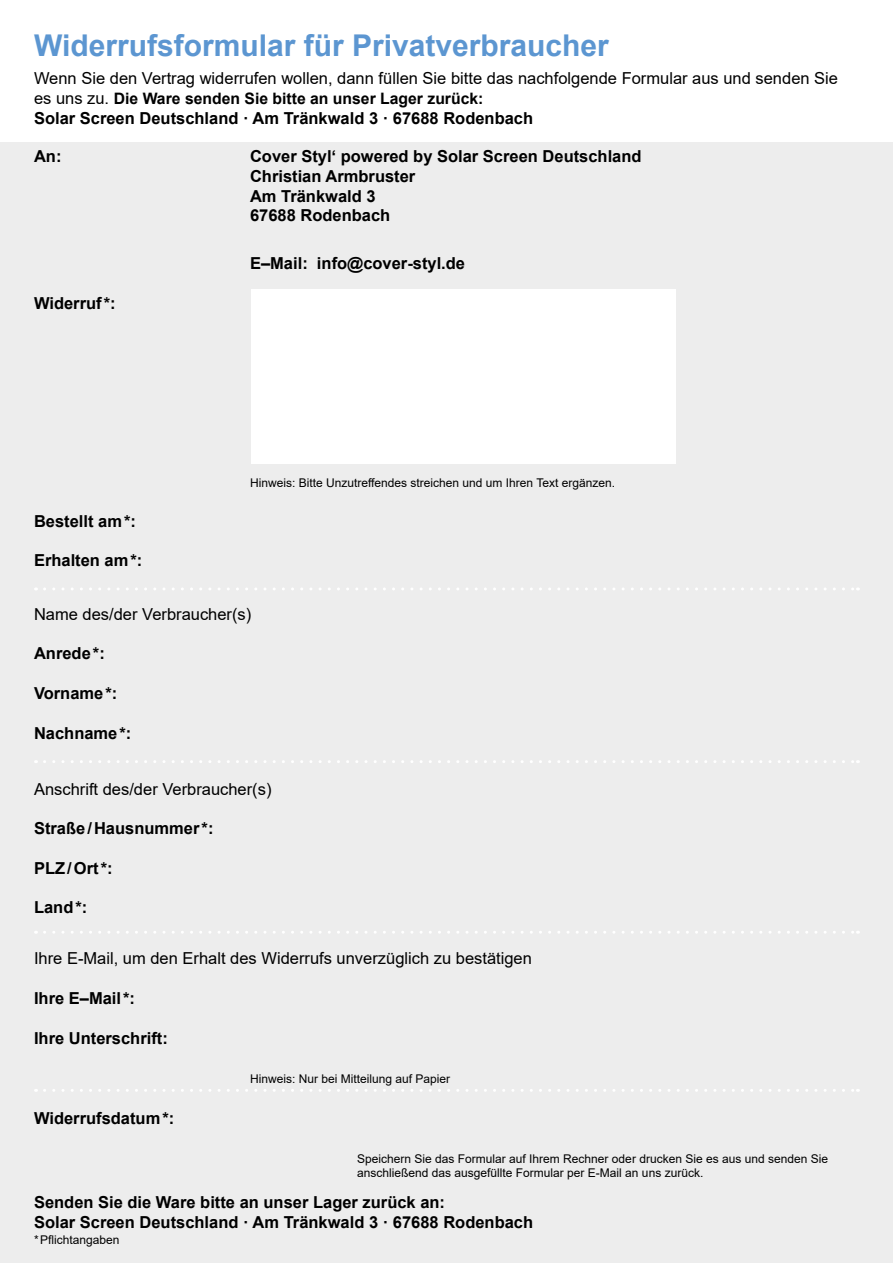
<style>
.page{position:relative;width:893px;height:1263px;background:#fff}
.page>*{position:absolute;margin:0;border:0;box-sizing:border-box;transform-origin:0 0}
.t1{font:700 30px "Arial";color:#5c96d1}
.t2{font:700 16.5px/19.8px "Arial";color:#000}
.t3{font:16.5px "Arial";color:#000}
.t4{font:700 15.75px "Arial";color:#000}
.t5{font:12px/14.4px "Arial";color:#000}
.s1{font-weight:400;font-size:16.5px}
</style>
<div class="page">
<div style="left:0;top:142px;width:893px;height:1121px;background:#ededed"></div>
<svg style="left:45px;top:588px;width:813px;height:2px"></svg>
<svg style="left:45px;top:760px;width:813px;height:3px"></svg>
<svg style="left:45px;top:931px;width:813px;height:3px"></svg>
<svg style="left:45px;top:1089px;width:813px;height:3px"></svg>
<div style="left:251px;top:289px;width:424px;height:174px;background:#fff"></div>
<p class="t1" style="left:34px;top:24px;width:576px">Widerrufsformular für Privatverbraucher</p>
<p class="t3" style="left:34px;top:67px;width:806px">Wenn Sie den Vertrag widerrufen wollen, dann füllen Sie bitte das nachfolgende Formular aus und senden Sie</p>
<p class="t4" style="left:34px;top:87px;width:451px"><span class="s1">es uns zu.</span> Die Ware senden Sie bitte an unser Lager zurück:</p>
<p class="t2" style="left:34px;top:108px;width:501px">Solar Screen Deutschland · Am Tränkwald 3 · 67688 Rodenbach</p>
<p class="t2" style="left:34px;top:146px;width:29px">An:</p>
<p class="t2" style="left:250px;top:146px;width:393px">Cover Styl‘ powered by Solar Screen Deutschland</p>
<p class="t2" style="left:250px;top:166px;width:167px">Christian Armbruster</p>
<p class="t2" style="left:250px;top:186px;width:127px">Am Tränkwald 3</p>
<p class="t2" style="left:250px;top:206px;width:142px">67688 Rodenbach</p>
<p class="t2" style="left:250px;top:254px;width:217px">E–Mail: info@cover-styl.de</p>
<p class="t2" style="left:34px;top:293px;width:83px">Widerruf*:</p>
<p class="t2" style="left:34px;top:511px;width:104px">Bestellt am*:</p>
<p class="t2" style="left:34px;top:551px;width:110px">Erhalten am*:</p>
<p class="t5" style="left:250px;top:476px;width:367px">Hinweis: Bitte Unzutreffendes streichen und um Ihren Text ergänzen.</p>
<p class="t3" style="left:34px;top:602px;width:219px">Name des/der Verbraucher(s)</p>
<p class="t2" style="left:34px;top:644px;width:72px">Anrede*:</p>
<p class="t2" style="left:34px;top:683px;width:85px">Vorname*:</p>
<p class="t2" style="left:34px;top:723px;width:99px">Nachname*:</p>
<p class="t3" style="left:34px;top:777px;width:239px">Anschrift des/der Verbraucher(s)</p>
<p class="t2" style="left:34px;top:818px;width:181px">Straße/Hausnummer*:</p>
<p class="t2" style="left:34px;top:858px;width:80px">PLZ/Ort*:</p>
<p class="t2" style="left:34px;top:898px;width:55px">Land*:</p>
<p class="t3" style="left:34px;top:947px;width:499px">Ihre E-Mail, um den Erhalt des Widerrufs unverzüglich zu bestätigen</p>
<p class="t2" style="left:34px;top:988px;width:103px">Ihre E–Mail*:</p>
<p class="t2" style="left:34px;top:1028px;width:135px">Ihre Unterschrift:</p>
<p class="t5" style="left:250px;top:1072px;width:202px">Hinweis: Nur bei Mitteilung auf Papier</p>
<p class="t2" style="left:34px;top:1108px;width:142px">Widerrufsdatum*:</p>
<p class="t5" style="left:357px;top:1151px;width:472px">Speichern Sie das Formular auf Ihrem Rechner oder drucken Sie es aus und senden Sie anschließend das ausgefüllte Formular per E-Mail an uns zurück.</p>
<p class="t2" style="left:34px;top:1193px;width:501px">Senden Sie die Ware bitte an unser Lager zurück an:<br>Solar Screen Deutschland · Am Tränkwald 3 · 67688 Rodenbach</p>
<p class="t5" style="left:34px;top:1232px;width:87px">*Pflichtangaben</p>
</div>
